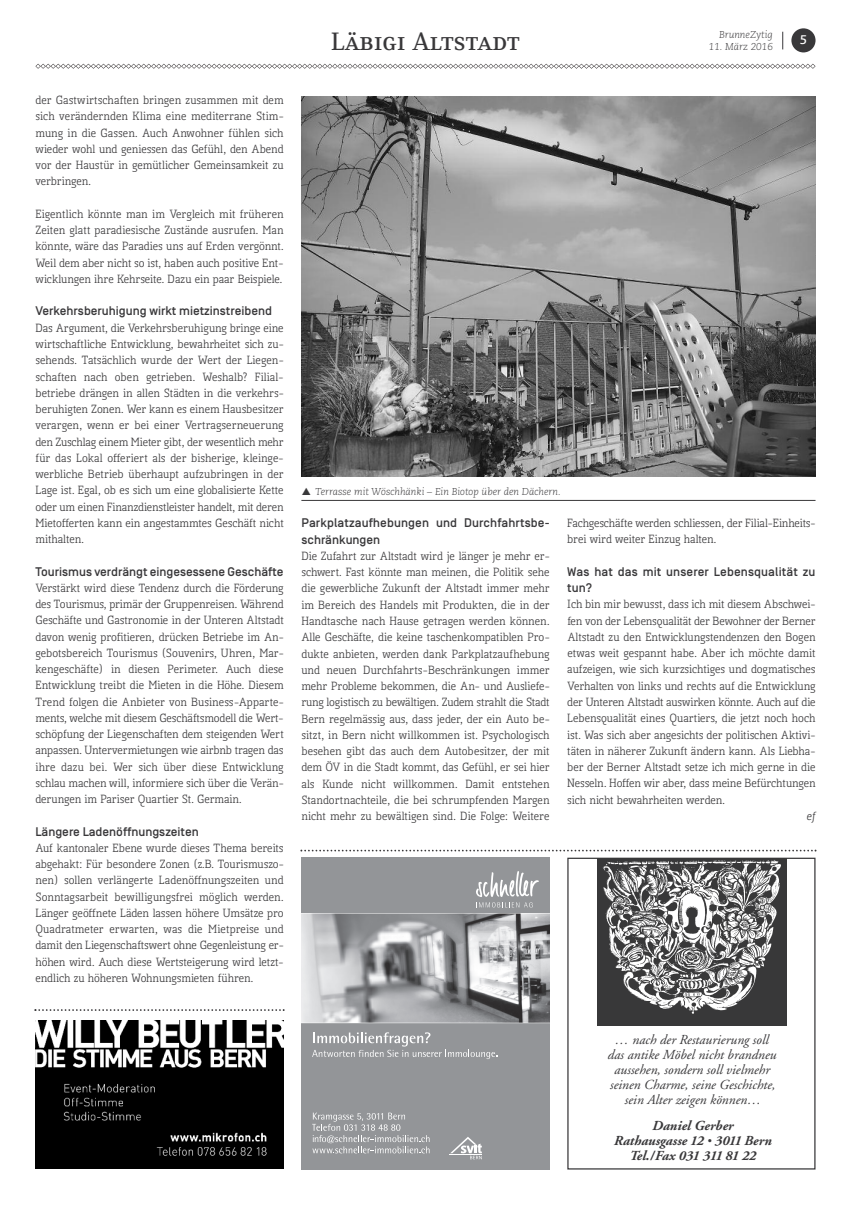
<style>
.page{position:relative;width:851px;height:1205px;background:#fff}
.page>*{position:absolute;margin:0;border:0;box-sizing:border-box;transform-origin:0 0}
.t1{font:25px "Skopex Serif Med Caps";letter-spacing:.01em;color:#39383a}
.t2{font:italic 13.75px/15px "Adobe Garamond";color:#39383a;text-align:center}
.t3{font:italic 700 13.75px/15px "Adobe Garamond";color:#39383a;text-align:center}
.t4{font:500 12.5px/16.2px "Simplon BP";color:#39383a}
.t5{font:italic 700 12.5px "Caecilia";color:#fff}
.t6{font:11.25px/16.2px "Kofi Pure Serif";letter-spacing:-.005em;color:#39383a;text-align:justify}
.t7{font:11.25px "Kofi Pure Kursiv";color:#39383a}
.t8{font:italic 300 10px "Caecilia";color:#39383a}
.s1{font-size:10px}
</style>
<div class="page">
<div style="left:791px;top:28px;width:24px;height:24px;background:#39383a;border-radius:50%"></div>
<svg style="left:782px;top:32px;width:1px;height:17px"></svg>
<svg style="left:35px;top:64px;width:780px;height:5px"></svg>
<hr style="left:301px;top:500px;width:514px;height:1px;background:#39383a">
<img style="left:301px;top:97px;width:514px;height:380px">
<svg style="left:300px;top:849px;width:516px;height:2px"></svg>
<svg style="left:34px;top:1009px;width:250px;height:2px"></svg>
<img style="left:597px;top:859px;width:189px;height:167px">
<div style="left:567px;top:857px;width:248px;height:312px;border:1px solid #39383a"></div>
<img style="left:35px;top:1021px;width:248px;height:148px">
<div style="left:301px;top:857px;width:248px;height:312px;background:#939598"></div>
<svg style="left:301px;top:913px;width:248px;height:110px"></svg>
<svg style="left:476px;top:871px;width:63px;height:36px"></svg>
<svg style="left:312px;top:1032px;width:185px;height:27px"></svg>
<svg style="left:312px;top:1112px;width:117px;height:41px"></svg>
<hr style="left:449px;top:1154px;width:33px;height:1px;background:#fff">
<svg style="left:450px;top:1137px;width:32px;height:22px"></svg>
<p class="t6" style="left:35px;top:93px;width:250px">der Gastwirtschaften bringen zusammen mit dem sich verändernden Klima eine mediterrane Stim&shy;mung in die Gassen. Auch Anwohner fühlen sich wieder wohl und geniessen das Gefühl, den Abend vor der Haustür in gemütlicher Gemeinsamkeit zu verbringen.</p>
<p class="t6" style="left:35px;top:207px;width:250px">Eigentlich könnte man im Vergleich mit früheren Zeiten glatt paradiesische Zustände ausrufen. Man könnte, wäre das Paradies uns auf Erden vergönnt.<br>Weil dem aber nicht so ist, haben auch positive Ent&shy;wicklungen ihre Kehrseite. Dazu ein paar Beispiele.</p>
<p class="t4" style="left:35px;top:304px;width:238px">Verkehrsberuhigung wirkt mietzinstreibend</p>
<p class="t6" style="left:35px;top:321px;width:250px">Das Argument, die Verkehrsberuhigung bringe eine wirtschaftliche Entwicklung, bewahrheitet sich zu&shy;sehends. Tatsächlich wurde der Wert der Liegen&shy;schaften nach oben getrieben. Weshalb? Filial&shy;betriebe drängen in allen Städten in die verkehrs&shy;beruhigten Zonen. Wer kann es einem Hausbesitzer verargen, wenn er bei einer Vertragserneuerung den Zuschlag einem Mieter gibt, der wesentlich mehr für das Lokal offeriert als der bisherige, kleinge&shy;werbliche Betrieb überhaupt aufzubringen in der Lage ist. Egal, ob es sich um eine globalisierte Kette oder um einen Finanzdienstleister handelt, mit deren Mietofferten kann ein angestammtes Geschäft nicht mithalten.</p>
<p class="t4" style="left:35px;top:564px;width:250px">tourismus verdrängt eingesessene Geschäfte</p>
<p class="t6" style="left:35px;top:581px;width:250px">Verstärkt wird diese Tendenz durch die Förderung des Tourismus, primär der Gruppenreisen. Während Geschäfte und Gastronomie in der Unteren Altstadt davon wenig profitieren, drücken Betriebe im An&shy;gebotsbereich Tourismus (Souvenirs, Uhren, Mar&shy;kengeschäfte) in diesen Perimeter. Auch diese Entwicklung treibt die Mieten in die Höhe. Diesem Trend folgen die Anbieter von Business-Apparte&shy;ments, welche mit diesem Geschäftsmodell die Wert&shy;schöpfung der Liegenschaften dem steigenden Wert anpassen. Untervermietungen wie airbnb tragen das ihre dazu bei. Wer sich über diese Entwicklung schlau machen will, informiere sich über die Verän&shy;derungen im Pariser Quartier St. Germain.</p>
<p class="t4" style="left:35px;top:824px;width:165px">Längere Ladenöffnungszeiten</p>
<p class="t6" style="left:35px;top:841px;width:250px">Auf kantonaler Ebene wurde dieses Thema bereits abgehakt: Für besondere Zonen (z.B. Tourismuszo&shy;nen) sollen verlängerte Ladenöffnungszeiten und Sonntagsarbeit bewilligungsfrei möglich werden.<br>Länger geöffnete Läden lassen höhere Umsätze pro Quadratmeter erwarten, was die Mietpreise und damit den Liegenschaftswert ohne Gegenleistung er&shy;höhen wird. Auch diese Wertsteigerung wird letzt&shy;endlich zu höheren Wohnungsmieten führen.</p>
<p class="t8" style="left:719px;top:31px;width:55px">BrunneZytig</p>
<h1 class="t1" style="left:331px;top:33px;width:190px">Läbigi Altstadt</h1>
<p class="t8" style="left:708px;top:43px;width:66px">11. März 2016</p>
<p class="t5" style="left:799px;top:35px;width:9px">5</p>
<p class="t8" style="left:315px;top:487px;width:247px">Terrasse mit Wöschhänki – Ein Biotop über den Dächern.</p>
<p class="t4" style="left:301px;top:516px;width:250px">Parkplatzaufhebungen und durchfahrtsbe&shy;schränkungen</p>
<p class="t6" style="left:301px;top:549px;width:250px">Die Zufahrt zur Altstadt wird je länger je mehr er&shy;schwert. Fast könnte man meinen, die Politik sehe die gewerbliche Zukunft der Altstadt immer mehr im Bereich des Handels mit Produkten, die in der Handtasche nach Hause getragen werden können.<br>Alle Geschäfte, die keine taschenkompatiblen Pro&shy;dukte anbieten, werden dank Parkplatzaufhebung und neuen Durchfahrts-Beschränkungen immer mehr Probleme bekommen, die An- und Ausliefe&shy;rung logistisch zu bewältigen. Zudem strahlt die Stadt Bern regelmässig aus, dass jeder, der ein Auto be&shy;sitzt, in Bern nicht willkommen ist. Psychologisch besehen gibt das auch dem Autobesitzer, der mit dem ÖV in die Stadt kommt, das Gefühl, er sei hier als Kunde nicht willkommen. Damit entstehen Standortnachteile, die bei schrumpfenden Margen nicht mehr zu bewältigen sind. Die Folge: Weitere</p>
<p class="t6" style="left:567px;top:516px;width:250px">Fachgeschäfte werden schliessen, der Filial-Einheits&shy;brei wird weiter Einzug halten.</p>
<p class="t4" style="left:567px;top:564px;width:250px">Was hat das mit unserer Lebensqualität zu tun?</p>
<p class="t6" style="left:567px;top:597px;width:250px">Ich bin mir bewusst, dass ich mit diesem Abschwei&shy;fen von der Lebensqualität der Bewohner der Berner Altstadt zu den Entwicklungstendenzen den Bogen etwas weit gespannt habe. Aber ich möchte damit aufzeigen, wie sich kurzsichtiges und dogmatisches Verhalten von links und rechts auf die Entwicklung der Unteren Altstadt auswirken könnte. Auch auf die Lebensqualität eines Quartiers, die jetzt noch hoch ist. Was sich aber angesichts der politischen Aktivi&shy;täten in näherer Zukunft ändern kann. Als Liebha&shy;ber der Berner Altstadt setze ich mich gerne in die Nesseln. Hoffen wir aber, dass meine Befürchtungen sich nicht bewahrheiten werden.</p>
<p class="t7" style="left:806px;top:811px;width:10px">ef</p>
<p class="t2" style="left:607px;top:1033px;width:170px">… nach der Restaurierung soll das antike Möbel nicht brandneu aussehen, sondern soll vielmehr seinen Charme, seine Geschichte, sein Alter zeigen können…</p>
<p class="t3" style="left:613px;top:1119px;width:159px">Daniel Gerber<br>Rathausgasse 12 <span class="s1">•</span> 3011 Bern<br>Tel./Fax 031 311 81 22</p>
</div>
